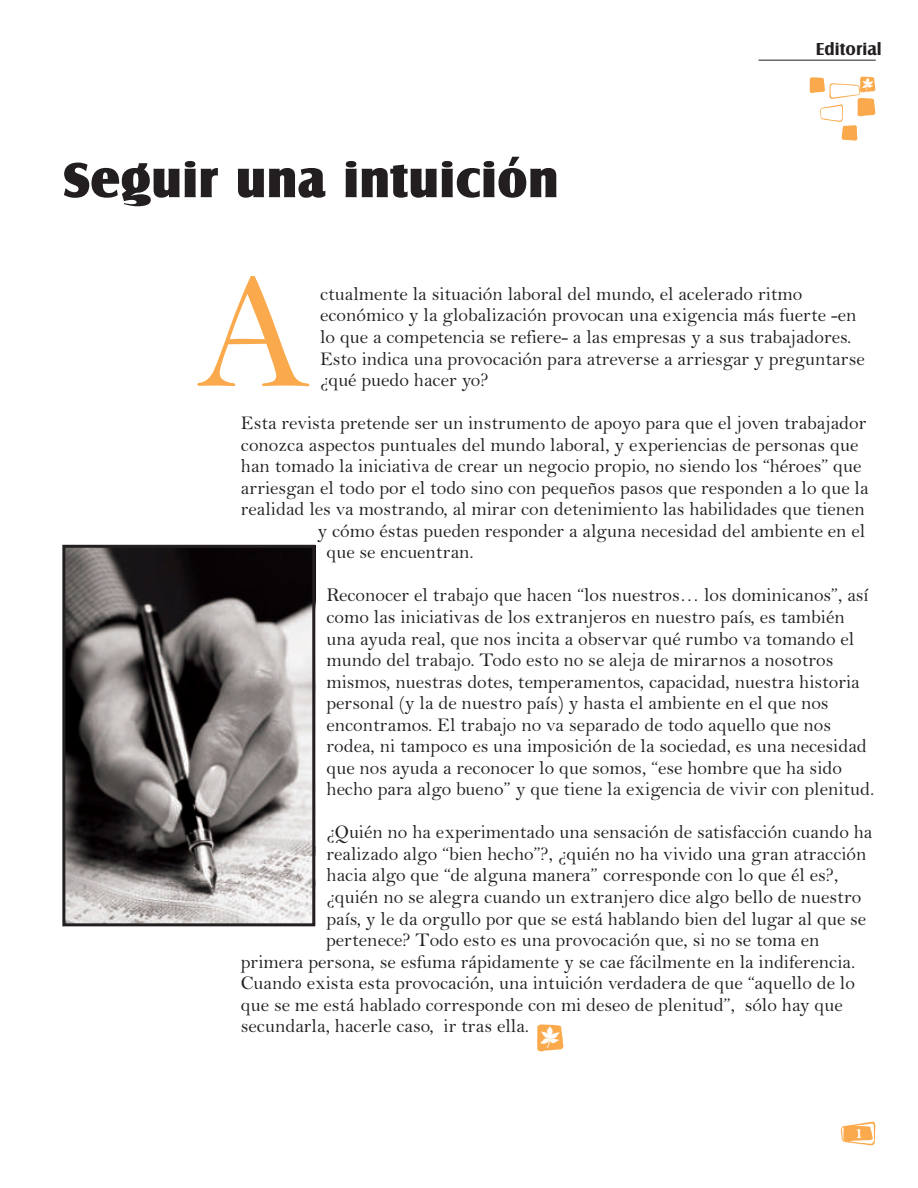
<style>
.page{position:relative;width:918px;height:1188px;background:#fff}
.page>*{position:absolute;margin:0;border:0;box-sizing:border-box;transform-origin:0 0}
.t1{font:51px "Castle T Ult";color:#231f20}
.t2{font:19.5px/21.6px "Bell";color:#231f20}
.t3{font:18px "Castle T";color:#231f20}
.t4{font:700 16.8px "Bell";color:#fff}
</style>
<div class="page">
<svg style="left:841px;top:1122px;width:34px;height:23px"></svg>
<svg style="left:197px;top:276px;width:112px;height:110px"></svg>
<hr style="left:758px;top:60px;width:118px;height:1px;background:#231f20">
<img style="left:66px;top:546px;width:250px;height:378px">
<div style="left:62px;top:545px;width:253px;height:381px;border:3px solid #231f20"></div>
<svg style="left:537px;top:1025px;width:27px;height:27px"></svg>
<svg style="left:810px;top:77px;width:66px;height:64px"></svg>
<h1 class="t1" style="left:63px;top:155px;width:497px">Seguir una intuición</h1>
<p class="t3" style="left:816px;top:40px;width:67px">Editorial</p>
<p class="t2" style="left:320px;top:285px;width:546px">ctualmente la situación laboral del mundo, el acelerado ritmo económico y la globalización provocan una exigencia más fuerte -en lo que a competencia se refiere- a las empresas y a sus trabajadores.<br>Esto indica una provocación para atreverse a arriesgar y preguntarse ¿qué puedo hacer yo?</p>
<p class="t2" style="left:241px;top:414px;width:627px">Esta revista pretende ser un instrumento de apoyo para que el joven trabajador</p>
<p class="t2" style="left:241px;top:436px;width:619px">conozca aspectos puntuales del mundo laboral, y experiencias de personas que</p>
<p class="t2" style="left:241px;top:458px;width:622px">han tomado la iniciativa de crear un negocio propio, no siendo los “héroes” que</p>
<p class="t2" style="left:241px;top:479px;width:629px">arriesgan el todo por el todo sino con pequeños pasos que responden a lo que la</p>
<p class="t2" style="left:241px;top:501px;width:625px">realidad les va mostrando, al mirar con detenimiento las habilidades que tienen</p>
<p class="t2" style="left:318px;top:522px;width:549px">y cómo éstas pueden responder a alguna necesidad del ambiente en el</p>
<p class="t2" style="left:327px;top:544px;width:149px">que se encuentran.</p>
<p class="t2" style="left:327px;top:587px;width:549px">Reconocer el trabajo que hacen “los nuestros… los dominicanos”, así como las iniciativas de los extranjeros en nuestro país, es también una ayuda real, que nos incita a observar qué rumbo va tomando el mundo del trabajo. Todo esto no se aleja de mirarnos a nosotros mismos, nuestras dotes, temperamentos, capacidad, nuestra historia personal (y la de nuestro país) y hasta el ambiente en el que nos encontramos. El trabajo no va separado de todo aquello que nos rodea, ni tampoco es una imposición de la sociedad, es una necesidad que nos ayuda a reconocer lo que somos, “ese hombre que ha sido hecho para algo bueno” y que tiene la exigencia de vivir con plenitud.</p>
<p class="t2" style="left:327px;top:824px;width:548px">¿Quién no ha experimentado una sensación de satisfacción cuando ha</p>
<p class="t2" style="left:327px;top:845px;width:541px">realizado algo “bien hecho”?, ¿quién no ha vivido una gran atracción</p>
<p class="t2" style="left:327px;top:867px;width:514px">hacia algo que “de alguna manera” corresponde con lo que él es?,</p>
<p class="t2" style="left:327px;top:888px;width:536px">¿quién no se alegra cuando un extranjero dice algo bello de nuestro</p>
<p class="t2" style="left:327px;top:910px;width:541px">país, y le da orgullo por que se está hablando bien del lugar al que se</p>
<p class="t2" style="left:326px;top:931px;width:495px">pertenece? Todo esto es una provocación que, si no se toma en</p>
<p class="t2" style="left:241px;top:953px;width:616px">primera persona, se esfuma rápidamente y se cae fácilmente en la indiferencia.</p>
<p class="t2" style="left:241px;top:974px;width:616px">Cuando exista esta provocación, una intuición verdadera de que “aquello de lo</p>
<p class="t2" style="left:241px;top:996px;width:603px">que se me está hablado corresponde con mi deseo de plenitud”, sólo hay que</p>
<p class="t2" style="left:241px;top:1017px;width:290px">secundarla, hacerle caso, ir tras ella.</p>
<p class="t4" style="left:855px;top:1127px;width:10px">1</p>
</div>
